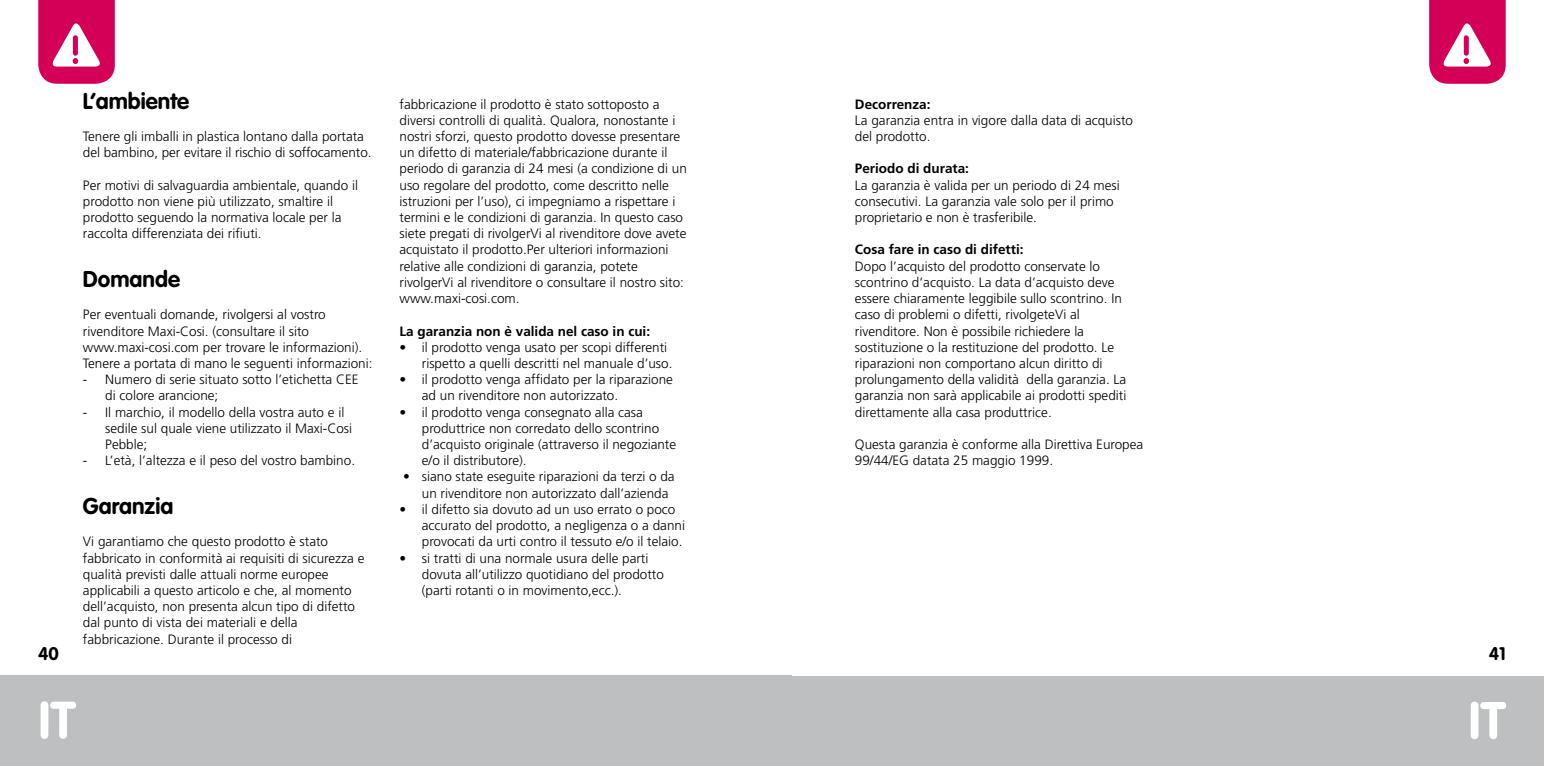
<style>
.page{position:relative;width:1544px;height:766px;background:#fff}
.page>*{position:absolute;margin:0;border:0;box-sizing:border-box;transform-origin:0 0}
.t1{font:700 51.75px "VAG Rounded Std";color:#fff}
.t2{font:700 22.5px "VAG Rounded Std";color:#000}
.t3{font:700 18px "VAG Rounded Std";color:#000}
.t4{font:300 13.5px/16.2px "Frutiger CE";color:#000}
.t5{font:700 13.5px "Frutiger CE";color:#000}
</style>
<div class="page">
<div style="left:753px;top:675px;width:790px;height:90px;background:#bdbfc0"></div>
<div style="left:0;top:675px;width:791px;height:90px;background:#bdbfc0"></div>
<svg style="left:1429px;top:0;width:76px;height:84px"></svg>
<div style="left:1463px;top:35px;width:5px;height:21px;background:#d40058;border-radius:3px"></div>
<svg style="left:38px;top:0;width:77px;height:84px"></svg>
<div style="left:73px;top:35px;width:5px;height:21px;background:#d40058;border-radius:3px"></div>
<h2 class="t2" style="left:83px;top:91px;width:108px">L’ambiente</h2>
<p class="t4" style="left:83px;top:128px;width:290px">Tenere gli imballi in plastica lontano dalla portata del bambino, per evitare il rischio di soffocamento.</p>
<p class="t4" style="left:83px;top:177px;width:277px">Per motivi di salvaguardia ambientale, quando il prodotto non viene più utilizzato, smaltire il prodotto seguendo la normativa locale per la raccolta differenziata dei rifiuti.</p>
<h2 class="t2" style="left:83px;top:269px;width:99px">Domande</h2>
<p class="t4" style="left:83px;top:306px;width:291px">Per eventuali domande, rivolgersi al vostro rivenditore Maxi-Cosi. (consultare il sito www.maxi-cosi.com per trovare le informazioni).<br>Tenere a portata di mano le seguenti informazioni:</p>
<p class="t4" style="left:105px;top:371px;width:255px;text-indent:-22px">- Numero di serie situato sotto l’etichetta CEE di colore arancione;</p>
<p class="t4" style="left:105px;top:403px;width:248px;text-indent:-22px">- Il marchio, il modello della vostra auto e il sedile sul quale viene utilizzato il Maxi-Cosi<br>Pebble;</p>
<p class="t4" style="left:83px;top:452px;width:274px">- L’età, l’altezza e il peso del vostro bambino.</p>
<h2 class="t2" style="left:83px;top:496px;width:92px">Garanzia</h2>
<p class="t4" style="left:83px;top:533px;width:283px">Vi garantiamo che questo prodotto è stato fabbricato in conformità ai requisiti di sicurezza e qualità previsti dalle attuali norme europee applicabili a questo articolo e che, al momento dell’acquisto, non presenta alcun tipo di difetto dal punto di vista dei materiali e della fabbricazione. Durante il processo di</p>
<p class="t4" style="left:399px;top:96px;width:289px">fabbricazione il prodotto è stato sottoposto a diversi controlli di qualità. Qualora, nonostante i nostri sforzi, questo prodotto dovesse presentare un difetto di materiale/fabbricazione durante il periodo di garanzia di 24 mesi (a condizione di un uso regolare del prodotto, come descritto nelle istruzioni per l’uso), ci impegniamo a rispettare i termini e le condizioni di garanzia. In questo caso siete pregati di rivolgerVi al rivenditore dove avete acquistato il prodotto.Per ulteriori informazioni relative alle condizioni di garanzia, potete rivolgerVi al rivenditore o consultare il nostro sito: www.maxi-cosi.com.</p>
<p class="t5" style="left:399px;top:323px;width:252px">La garanzia non è valida nel caso in cui:</p>
<p class="t4" style="left:422px;top:339px;width:252px;text-indent:-22px">• il prodotto venga usato per scopi differenti rispetto a quelli descritti nel manuale d’uso.</p>
<p class="t4" style="left:422px;top:371px;width:253px;text-indent:-22px">• il prodotto venga affidato per la riparazione ad un rivenditore non autorizzato.</p>
<p class="t4" style="left:422px;top:403px;width:256px;text-indent:-22px">• il prodotto venga consegnato alla casa produttrice non corredato dello scontrino d’acquisto originale (attraverso il negoziante e/o il distributore).</p>
<p class="t4" style="left:422px;top:468px;width:254px;text-indent:-19px">• siano state eseguite riparazioni da terzi o da un rivenditore non autorizzato dall’azienda</p>
<p class="t4" style="left:422px;top:501px;width:265px;text-indent:-22px">• il difetto sia dovuto ad un uso errato o poco accurato del prodotto, a negligenza o a danni provocati da urti contro il tessuto e/o il telaio.</p>
<p class="t4" style="left:422px;top:549px;width:244px;text-indent:-22px">• si tratti di una normale usura delle parti dovuta all’utilizzo quotidiano del prodotto (parti rotanti o in movimento,ecc.).</p>
<p class="t5" style="left:855px;top:96px;width:77px">Decorrenza:</p>
<p class="t4" style="left:855px;top:112px;width:280px">La garanzia entra in vigore dalla data di acquisto del prodotto.</p>
<p class="t5" style="left:855px;top:161px;width:116px">Periodo di durata:</p>
<p class="t4" style="left:855px;top:177px;width:266px">La garanzia è valida per un periodo di 24 mesi consecutivi. La garanzia vale solo per il primo proprietario e non è trasferibile.</p>
<p class="t5" style="left:855px;top:242px;width:170px">Cosa fare in caso di difetti:</p>
<p class="t4" style="left:855px;top:258px;width:273px">Dopo l’acquisto del prodotto conservate lo scontrino d’acquisto. La data d’acquisto deve essere chiaramente leggibile sullo scontrino. In caso di problemi o difetti, rivolgeteVi al rivenditore. Non è possibile richiedere la sostituzione o la restituzione del prodotto. Le riparazioni non comportano alcun diritto di prolungamento della validità della garanzia. La garanzia non sarà applicabile ai prodotti spediti direttamente alla casa produttrice.</p>
<p class="t4" style="left:855px;top:436px;width:290px">Questa garanzia è conforme alla Direttiva Europea<br>99/44/EG datata 25 maggio 1999.</p>
<h3 class="t3" style="left:38px;top:645px;width:22px">40</h3>
<h3 class="t3" style="left:1488px;top:645px;width:18px">41</h3>
<h1 class="t1" style="left:38px;top:698px;width:39px">IT</h1>
<h1 class="t1" style="left:1468px;top:698px;width:39px">IT</h1>
</div>
